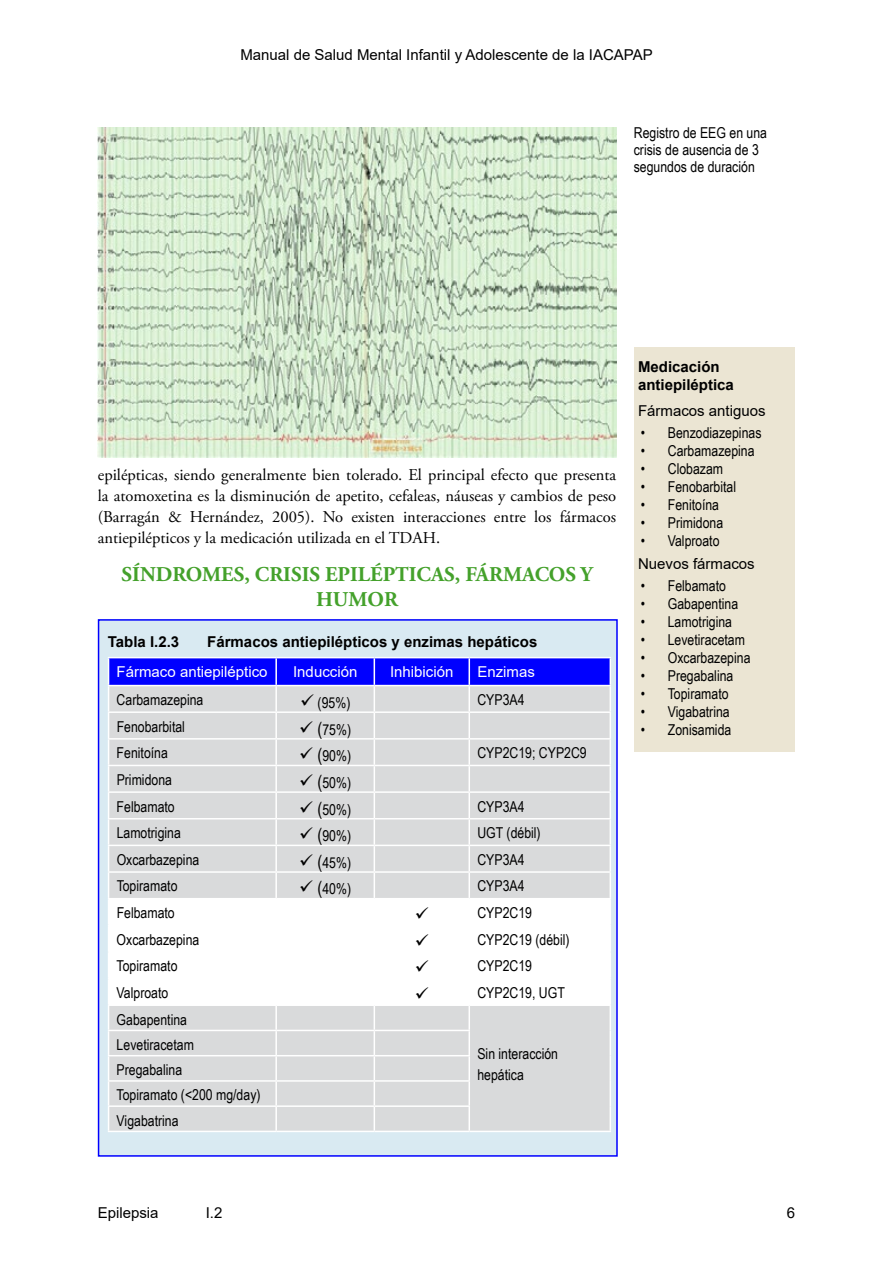
<style>
.page{position:relative;width:893px;height:1263px;background:#fff}
.page>*{position:absolute;margin:0;border:0;box-sizing:border-box;transform-origin:0 0}
.t1{font:700 21px/25.2px "Adobe Garamond Pro";color:#44a12b;text-align:center}
.t2{font:16.5px/21px "Adobe Garamond Pro";color:#000;text-align:justify}
.t3{font:15px/25.2px "Arial Narrow";color:#000}
.t4{font:15px "Arial";color:#000}
.t5{font:700 15px/18px "Arial";color:#000}
.t6{font:15px "Arial";color:#fff}
.s1{font-size:18px}
</style>
<div class="page">
<img style="left:98px;top:128px;width:518px;height:330px">
<div style="left:99px;top:620px;width:518px;height:536px;background:#d9eaf2"></div>
<hr style="left:108px;top:657px;width:168px;height:1px;background:#fff">
<hr style="left:276px;top:657px;width:98px;height:1px;background:#fff">
<hr style="left:374px;top:657px;width:95px;height:1px;background:#fff">
<hr style="left:469px;top:657px;width:142px;height:1px;background:#fff">
<hr style="left:108px;top:1131px;width:168px;height:1px;background:#fff">
<hr style="left:276px;top:1131px;width:98px;height:1px;background:#fff">
<hr style="left:374px;top:1131px;width:95px;height:1px;background:#fff">
<hr style="left:469px;top:1131px;width:142px;height:1px;background:#fff">
<div style="left:98px;top:619px;width:520px;height:538px;border:2px solid #00f"></div>
<div style="left:634px;top:347px;width:161px;height:405px;background:#ebe5d3"></div>
<svg style="left:108px;top:658px;width:503px;height:473px;background:#d7d8e6"></svg>
<p class="t4" style="left:240px;top:45px;width:414px">Manual de Salud Mental Infantil y Adolescente de la IACAPAP</p>
<p class="t3" style="left:634px;top:124px;width:135px;line-height:16.5px">Registro de EEG en una crisis de ausencia de 3 segundos de duración</p>
<p class="t2" style="left:98px;top:465px;width:520px">epilépticas, siendo generalmente bien tolerado. El principal efecto que presenta la atomoxetina es la disminución de apetito, cefaleas, náuseas y cambios de peso (Barragán &amp; Hernández, 2005). No existen interacciones entre los fármacos antiepilépticos y la medicación utilizada en el TDAH.</p>
<h1 class="t1" style="left:122px;top:562px;width:472px">SÍNDROMES, CRISIS EPILÉPTICAS, FÁRMACOS Y<br>HUMOR</h1>
<p class="t5" style="left:108px;top:632px;width:73px">Tabla I.2.3</p>
<p class="t5" style="left:207px;top:632px;width:332px">Fármacos antiepilépticos y enzimas hepáticos</p>
<p class="t6" style="left:117px;top:661px;width:152px">Fármaco antiepiléptico</p>
<p class="t6" style="left:293px;top:661px;width:66px">Inducción</p>
<p class="t6" style="left:390px;top:661px;width:65px">Inhibición</p>
<p class="t6" style="left:477px;top:661px;width:59px">Enzimas</p>
<p class="t3" style="left:117px;top:686px;width:88px">Carbamazepina</p>
<p class="t3" style="left:300px;top:689px;width:52px">✓ (95%)</p>
<p class="t3" style="left:477px;top:686px;width:49px">CYP3A4</p>
<p class="t3" style="left:117px;top:713px;width:70px">Fenobarbital</p>
<p class="t3" style="left:299px;top:716px;width:53px">✓ <span class="s1">(</span>75%)</p>
<p class="t3" style="left:117px;top:740px;width:53px">Fenitoína</p>
<p class="t3" style="left:299px;top:743px;width:53px">✓ <span class="s1">(</span>90%)</p>
<p class="t3" style="left:477px;top:740px;width:111px">CYP2C19; CYP2C9</p>
<p class="t3" style="left:117px;top:766px;width:57px">Primidona</p>
<p class="t3" style="left:299px;top:769px;width:53px">✓ <span class="s1">(</span>50%)</p>
<p class="t3" style="left:117px;top:793px;width:60px">Felbamato</p>
<p class="t3" style="left:299px;top:796px;width:53px">✓ <span class="s1">(</span>50%)</p>
<p class="t3" style="left:477px;top:793px;width:49px">CYP3A4</p>
<p class="t3" style="left:117px;top:820px;width:66px">Lamotrigina</p>
<p class="t3" style="left:299px;top:823px;width:53px">✓ <span class="s1">(</span>90%)</p>
<p class="t3" style="left:477px;top:820px;width:65px">UGT (débil)</p>
<p class="t3" style="left:117px;top:846px;width:84px">Oxcarbazepina</p>
<p class="t3" style="left:299px;top:849px;width:53px">✓ <span class="s1">(</span>45%)</p>
<p class="t3" style="left:477px;top:846px;width:49px">CYP3A4</p>
<p class="t3" style="left:117px;top:873px;width:62px">Topiramato</p>
<p class="t3" style="left:299px;top:876px;width:53px">✓ <span class="s1">(</span>40%)</p>
<p class="t3" style="left:477px;top:873px;width:49px">CYP3A4</p>
<p class="t3" style="left:117px;top:900px;width:60px">Felbamato</p>
<p class="t3" style="left:477px;top:900px;width:56px">CYP2C19</p>
<p class="t3" style="left:117px;top:926px;width:84px">Oxcarbazepina</p>
<p class="t3" style="left:477px;top:926px;width:94px">CYP2C19 (débil)</p>
<p class="t3" style="left:117px;top:953px;width:62px">Topiramato</p>
<p class="t3" style="left:477px;top:953px;width:56px">CYP2C19</p>
<p class="t3" style="left:117px;top:979px;width:53px">Valproato</p>
<p class="t3" style="left:477px;top:979px;width:89px">CYP2C19, UGT</p>
<p class="t3" style="left:117px;top:1006px;width:72px">Gabapentina</p>
<p class="t3" style="left:477px;top:1042px;width:82px;line-height:21.6px">Sin interacción hepática</p>
<p class="t3" style="left:117px;top:1031px;width:145px">Levetiracetam<br>Pregabalina<br>Topiramato (&lt;200 mg/day)<br>Vigabatrina</p>
<p class="t5" style="left:638px;top:358px;width:97px">Medicación antiepiléptica</p>
<p class="t4" style="left:638px;top:401px;width:129px">Fármacos antiguos</p>
<p class="t3" style="left:641px;top:420px;width:122px">• Benzodiazepinas</p>
<p class="t3" style="left:641px;top:438px;width:115px">• Carbamazepina</p>
<p class="t3" style="left:641px;top:456px;width:84px">• Clobazam</p>
<p class="t3" style="left:641px;top:474px;width:97px">• Fenobarbital</p>
<p class="t3" style="left:641px;top:492px;width:80px">• Fenitoína</p>
<p class="t3" style="left:641px;top:510px;width:84px">• Primidona</p>
<p class="t3" style="left:641px;top:528px;width:80px">• Valproato</p>
<p class="t4" style="left:638px;top:553px;width:118px">Nuevos fármacos</p>
<p class="t3" style="left:641px;top:572px;width:87px">• Felbamato</p>
<p class="t3" style="left:641px;top:590px;width:99px">• Gabapentina</p>
<p class="t3" style="left:641px;top:608px;width:93px">• Lamotrigina</p>
<p class="t3" style="left:641px;top:626px;width:106px">• Levetiracetam</p>
<p class="t3" style="left:641px;top:644px;width:111px">• Oxcarbazepina</p>
<p class="t3" style="left:641px;top:662px;width:94px">• Pregabalina</p>
<p class="t3" style="left:641px;top:680px;width:89px">• Topiramato</p>
<p class="t3" style="left:641px;top:698px;width:91px">• Vigabatrina</p>
<p class="t3" style="left:641px;top:716px;width:92px">• Zonisamida</p>
<p class="t4" style="left:98px;top:1202px;width:62px">Epilepsia</p>
<p class="t4" style="left:206px;top:1202px;width:18px">I.2</p>
<p class="t4" style="left:787px;top:1202px;width:10px">6</p>
</div>
